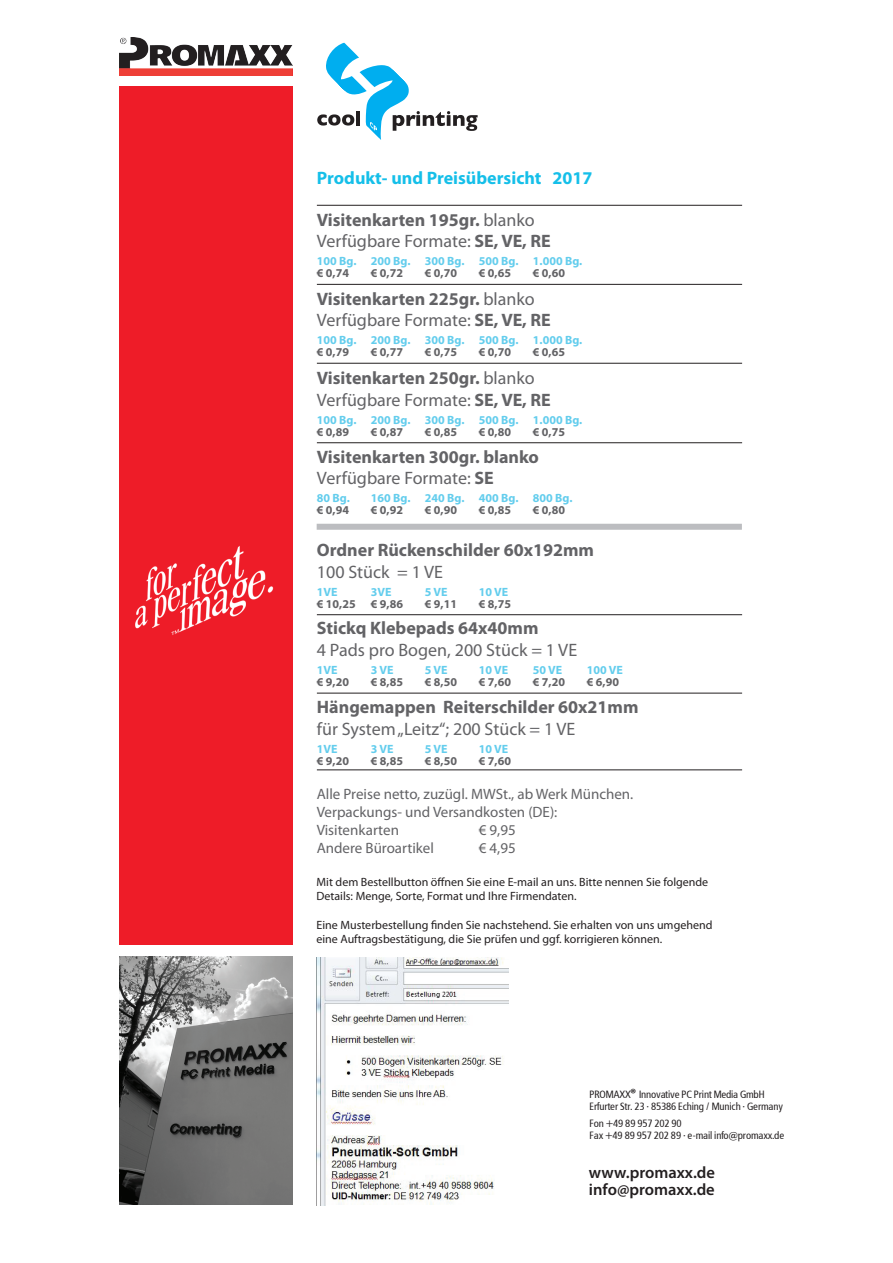
<style>
.page{position:relative;width:893px;height:1263px;background:#fff}
.page>*{position:absolute;margin:0;border:0;box-sizing:border-box;transform-origin:0 0}
.t1{font:700 18px/21.6px "Myriad Pro";color:#636366}
.t2{font:18px "Myriad Pro";color:#636366}
.t3{font:700 18px "Myriad Pro";color:#15bfe9}
.t4{font:600 16.5px/17px "Myriad Pro";color:#231f20}
.t5{font:15px/18px "Myriad Pro";color:#636366}
.t6{font:12px/14.4px "Myriad Pro";color:#231f20}
.t7{font:700 12px "Myriad Pro";color:#63cded}
.t8{font:700 12px "Myriad Pro";color:#636366}
.t9{font:10.5px/12px "Carlos Noseven";color:#231f20}
.s1{font-weight:400}
.s2{font-family:"Myriad Pro";font-weight:700;font-size:13.5px}
</style>
<div class="page">
<svg style="left:317px;top:43px;width:161px;height:97px"></svg>
<hr style="left:317px;top:205px;width:425px;height:1px;background:#231f20">
<hr style="left:317px;top:284px;width:425px;height:1px;background:#231f20">
<hr style="left:317px;top:363px;width:425px;height:1px;background:#231f20">
<hr style="left:317px;top:442px;width:425px;height:1px;background:#231f20">
<div style="left:317px;top:524px;width:425px;height:6px;background:#bcbdc0"></div>
<hr style="left:317px;top:614px;width:425px;height:1px;background:#231f20">
<hr style="left:317px;top:693px;width:425px;height:1px;background:#231f20">
<hr style="left:317px;top:769px;width:425px;height:1px;background:#231f20">
<img style="left:316px;top:958px;width:193px;height:248px">
<div style="left:119px;top:86px;width:174px;height:859px;background:#ee1c28"></div>
<img style="left:119px;top:38px;width:174px;height:38px">
<img style="left:135px;top:546px;width:139px;height:89px">
<img style="left:119px;top:957px;width:174px;height:248px">
<p class="t3" style="left:317px;top:166px;width:277px">Produkt- und Preisübersicht 2017</p>
<p class="t1" style="left:317px;top:208px;width:236px">Visitenkarten 195gr. <span class="s1">blanko<br>Verfügbare Formate:</span> SE, VE, RE</p>
<p class="t7" style="left:317px;top:253px;width:267px">100 Bg. 200 Bg. 300 Bg. 500 Bg. 1.000 Bg.</p>
<p class="t8" style="left:317px;top:265px;width:34px">€ 0,74</p>
<p class="t8" style="left:371px;top:265px;width:34px">€ 0,72</p>
<p class="t8" style="left:425px;top:265px;width:34px">€ 0,70</p>
<p class="t8" style="left:479px;top:265px;width:34px">€ 0,65</p>
<p class="t8" style="left:533px;top:265px;width:34px">€ 0,60</p>
<p class="t1" style="left:317px;top:287px;width:236px">Visitenkarten 225gr. <span class="s1">blanko<br>Verfügbare Formate:</span> SE, VE, RE</p>
<p class="t7" style="left:317px;top:332px;width:267px">100 Bg. 200 Bg. 300 Bg. 500 Bg. 1.000 Bg.</p>
<p class="t8" style="left:317px;top:344px;width:34px">€ 0,79</p>
<p class="t8" style="left:371px;top:344px;width:34px">€ 0,77</p>
<p class="t8" style="left:425px;top:344px;width:34px">€ 0,75</p>
<p class="t8" style="left:479px;top:344px;width:34px">€ 0,70</p>
<p class="t8" style="left:533px;top:344px;width:34px">€ 0,65</p>
<p class="t1" style="left:317px;top:367px;width:236px">Visitenkarten 250gr. <span class="s1">blanko<br>Verfügbare Formate:</span> SE, VE, RE</p>
<p class="t7" style="left:317px;top:412px;width:267px">100 Bg. 200 Bg. 300 Bg. 500 Bg. 1.000 Bg.</p>
<p class="t8" style="left:317px;top:424px;width:34px">€ 0,89</p>
<p class="t8" style="left:371px;top:424px;width:34px">€ 0,87</p>
<p class="t8" style="left:425px;top:424px;width:34px">€ 0,85</p>
<p class="t8" style="left:479px;top:424px;width:34px">€ 0,80</p>
<p class="t8" style="left:533px;top:424px;width:34px">€ 0,75</p>
<p class="t1" style="left:317px;top:445px;width:224px">Visitenkarten 300gr. blanko<br><span class="s1">Verfügbare Formate:</span> SE</p>
<p class="t7" style="left:317px;top:491px;width:34px">80 Bg.</p>
<p class="t7" style="left:371px;top:491px;width:203px">160 Bg. 240 Bg. 400 Bg. 800 Bg.</p>
<p class="t8" style="left:317px;top:503px;width:34px">€ 0,94</p>
<p class="t8" style="left:371px;top:503px;width:34px">€ 0,92</p>
<p class="t8" style="left:425px;top:503px;width:34px">€ 0,90</p>
<p class="t8" style="left:479px;top:503px;width:34px">€ 0,85</p>
<p class="t8" style="left:533px;top:503px;width:34px">€ 0,80</p>
<p class="t1" style="left:317px;top:539px;width:279px">Ordner Rückenschilder 60x192mm</p>
<p class="t2" style="left:317px;top:560px;width:128px">100 Stück = 1 VE</p>
<p class="t7" style="left:317px;top:584px;width:22px">1VE</p>
<p class="t7" style="left:371px;top:584px;width:22px">3VE</p>
<p class="t7" style="left:425px;top:584px;width:24px">5 VE</p>
<p class="t7" style="left:479px;top:584px;width:31px">10 VE</p>
<p class="t8" style="left:317px;top:596px;width:40px">€ 10,25</p>
<p class="t8" style="left:371px;top:596px;width:34px">€ 9,86</p>
<p class="t8" style="left:425px;top:596px;width:34px">€ 9,11</p>
<p class="t8" style="left:479px;top:596px;width:34px">€ 8,75</p>
<p class="t1" style="left:317px;top:617px;width:223px">Stickq Klebepads 64x40mm</p>
<p class="t2" style="left:317px;top:639px;width:262px">4 Pads pro Bogen, 200 Stück = 1 VE</p>
<p class="t7" style="left:317px;top:662px;width:22px">1VE</p>
<p class="t7" style="left:371px;top:662px;width:24px">3 VE</p>
<p class="t7" style="left:425px;top:662px;width:24px">5 VE</p>
<p class="t7" style="left:479px;top:662px;width:31px">10 VE</p>
<p class="t7" style="left:533px;top:662px;width:31px">50 VE</p>
<p class="t7" style="left:587px;top:662px;width:37px">100 VE</p>
<p class="t8" style="left:317px;top:674px;width:34px">€ 9,20</p>
<p class="t8" style="left:371px;top:674px;width:34px">€ 8,85</p>
<p class="t8" style="left:425px;top:674px;width:34px">€ 8,50</p>
<p class="t8" style="left:479px;top:674px;width:34px">€ 7,60</p>
<p class="t8" style="left:533px;top:674px;width:34px">€ 7,20</p>
<p class="t8" style="left:587px;top:674px;width:34px">€ 6,90</p>
<p class="t1" style="left:317px;top:696px;width:323px">Hängemappen Reiterschilder 60x21mm</p>
<p class="t2" style="left:317px;top:718px;width:260px">für System „Leitz“; 200 Stück = 1 VE</p>
<p class="t7" style="left:317px;top:741px;width:22px">1VE</p>
<p class="t7" style="left:371px;top:741px;width:24px">3 VE</p>
<p class="t7" style="left:425px;top:741px;width:24px">5 VE</p>
<p class="t7" style="left:479px;top:741px;width:31px">10 VE</p>
<p class="t8" style="left:317px;top:753px;width:34px">€ 9,20</p>
<p class="t8" style="left:371px;top:753px;width:34px">€ 8,85</p>
<p class="t8" style="left:425px;top:753px;width:34px">€ 8,50</p>
<p class="t8" style="left:479px;top:753px;width:34px">€ 7,60</p>
<p class="t5" style="left:317px;top:785px;width:318px">Alle Preise netto, zuzügl. MWSt., ab Werk München.<br>Verpackungs- und Versandkosten (DE):<br>Visitenkarten</p>
<p class="t5" style="left:479px;top:821px;width:39px">€ 9,95</p>
<p class="t5" style="left:317px;top:839px;width:119px">Andere Büroartikel</p>
<p class="t5" style="left:479px;top:839px;width:39px">€ 4,95</p>
<p class="t6" style="left:316px;top:874px;width:393px">Mit dem Bestellbutton öffnen Sie eine E-mail an uns. Bitte nennen Sie folgende<br>Details: Menge, Sorte, Format und Ihre Firmendaten.</p>
<p class="t6" style="left:316px;top:917px;width:398px">Eine Musterbestellung finden Sie nachstehend. Sie erhalten von uns umgehend eine Auftragsbestätigung, die Sie prüfen und ggf. korrigieren können.</p>
<p class="t9" style="left:589px;top:1089px;width:195px">PROMAXX<span class="s2">®</span> Innovative PC Print Media GmbH<br>Erfurter Str. 23 • 85386 Eching / Munich • Germany</p>
<p class="t9" style="left:589px;top:1117px;width:196px">Fon +49 89 957 202 90<br>Fax +49 89 957 202 89 • e-mail info@promaxx.de</p>
<p class="t4" style="left:589px;top:1163px;width:128px">www.promaxx.de info@promaxx.de</p>
</div>
